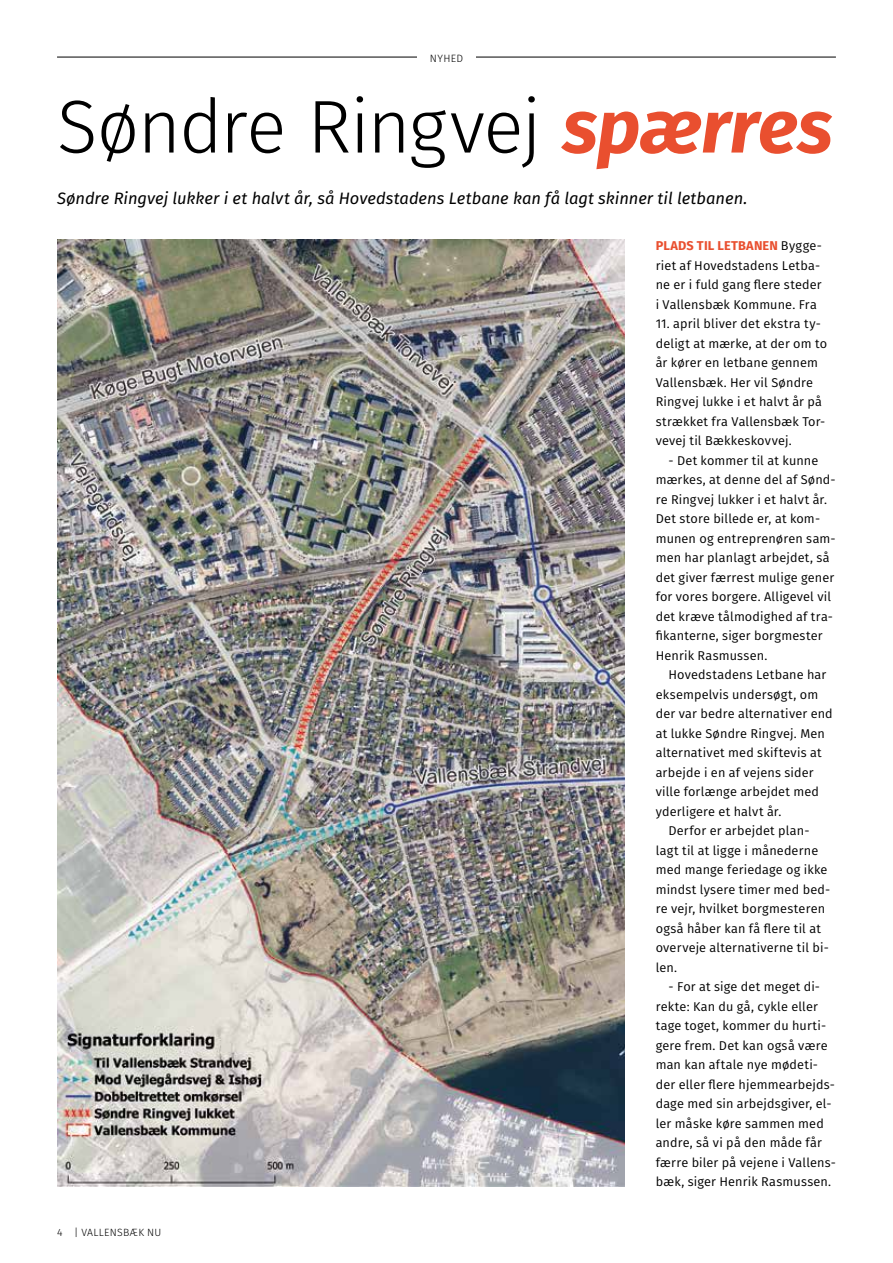
<style>
.page{position:relative;width:893px;height:1263px;background:#fff}
.page>*{position:absolute;margin:0;border:0;box-sizing:border-box;transform-origin:0 0}
.t1{font:300 74.85px "Fira Sans";letter-spacing:-.025em;color:#000}
.t2{font:italic 16.5px "Fira Sans";color:#000}
.t3{font:12.75px/19.5px "Fira Sans";letter-spacing:.01em;color:#000}
.t4{font:300 10.65px "Fira Sans";letter-spacing:.03em;color:#000}
.t5{font:300 10.5px "Fira Sans";letter-spacing:.025em;color:#000}
.s1{font-weight:700;font-style:italic;color:#e94f2f}
.s2{font-weight:700;color:#e94f2f}
</style>
<div class="page">
<img style="left:57px;top:240px;width:568px;height:947px">
<hr style="left:57px;top:57px;width:779px;height:1px;background:#000">
<div style="left:417px;top:39px;width:59px;height:36px;background:#fff"></div>
<p class="t4" style="left:430px;top:51px;width:35px">NYHED</p>
<h1 class="t1" style="left:57px;top:73px;width:777px">Søndre Ringvej <span class="s1">spærres</span></h1>
<p class="t2" style="left:57px;top:186px;width:692px">Søndre Ringvej lukker i et halvt år, så Hovedstadens Letbane kan få lagt skinner til letbanen.</p>
<p class="t5" style="left:57px;top:1225px;width:106px">4 | VALLENSBÆK NU</p>
<p class="t3" style="left:656px;top:236px;width:168px"><span class="s2">PLADS TIL LETBANEN</span> Bygge&shy;riet af Hovedstadens Letba&shy;ne er i fuld gang flere steder i Vallensbæk Kommune. Fra</p>
<p class="t3" style="left:656px;top:314px;width:173px">11. april bliver det ekstra ty&shy;deligt at mærke, at der om to år kører en letbane gennem<br>Vallensbæk. Her vil Søndre<br>Ringvej lukke i et halvt år på strækket fra Vallensbæk Tor&shy;vevej til Bækkeskovvej.</p>
<p class="t3" style="left:656px;top:450px;width:182px;text-indent:13px">- Det kommer til at kunne mærkes, at denne del af Sønd&shy;re Ringvej lukker i et halvt år.<br>Det store billede er, at kom&shy;munen og entreprenøren sam&shy;men har planlagt arbejdet, så det giver færrest mulige gener for vores borgere. Alligevel vil det kræve tålmodighed af tra&shy;fikanterne, siger borgmester<br>Henrik Rasmussen.</p>
<p class="t3" style="left:668px;top:665px;width:159px">Hovedstadens Letbane har</p>
<p class="t3" style="left:656px;top:684px;width:164px">eksempelvis undersøgt, om</p>
<p class="t3" style="left:656px;top:704px;width:179px">der var bedre alternativer end</p>
<p class="t3" style="left:656px;top:723px;width:171px">at lukke Søndre Ringvej. Men</p>
<p class="t3" style="left:656px;top:743px;width:167px">alternativet med skiftevis at</p>
<p class="t3" style="left:656px;top:762px;width:159px">arbejde i en af vejens sider</p>
<p class="t3" style="left:656px;top:782px;width:165px">ville forlænge arbejdet med</p>
<p class="t3" style="left:656px;top:801px;width:127px">yderligere et halvt år.</p>
<p class="t3" style="left:668px;top:821px;width:142px">Derfor er arbejdet plan-</p>
<p class="t3" style="left:656px;top:840px;width:164px">lagt til at ligge i månederne</p>
<p class="t3" style="left:656px;top:860px;width:173px">med mange feriedage og ikke</p>
<p class="t3" style="left:656px;top:879px;width:176px">mindst lysere timer med bed-</p>
<p class="t3" style="left:656px;top:899px;width:171px">re vejr, hvilket borgmesteren</p>
<p class="t3" style="left:656px;top:918px;width:167px">også håber kan få flere til at</p>
<p class="t3" style="left:656px;top:938px;width:175px">overveje alternativerne til bi-</p>
<p class="t3" style="left:656px;top:957px;width:23px">len.</p>
<p class="t3" style="left:656px;top:977px;width:182px;text-indent:13px">- For at sige det meget di&shy;rekte: Kan du gå, cykle eller tage toget, kommer du hurti&shy;gere frem. Det kan også være man kan aftale nye mødeti&shy;der eller flere hjemmearbejds&shy;dage med sin arbejdsgiver, el&shy;ler måske køre sammen med andre, så vi på den måde får færre biler på vejene i Vallens&shy;bæk, siger Henrik Rasmussen.</p>
</div>
